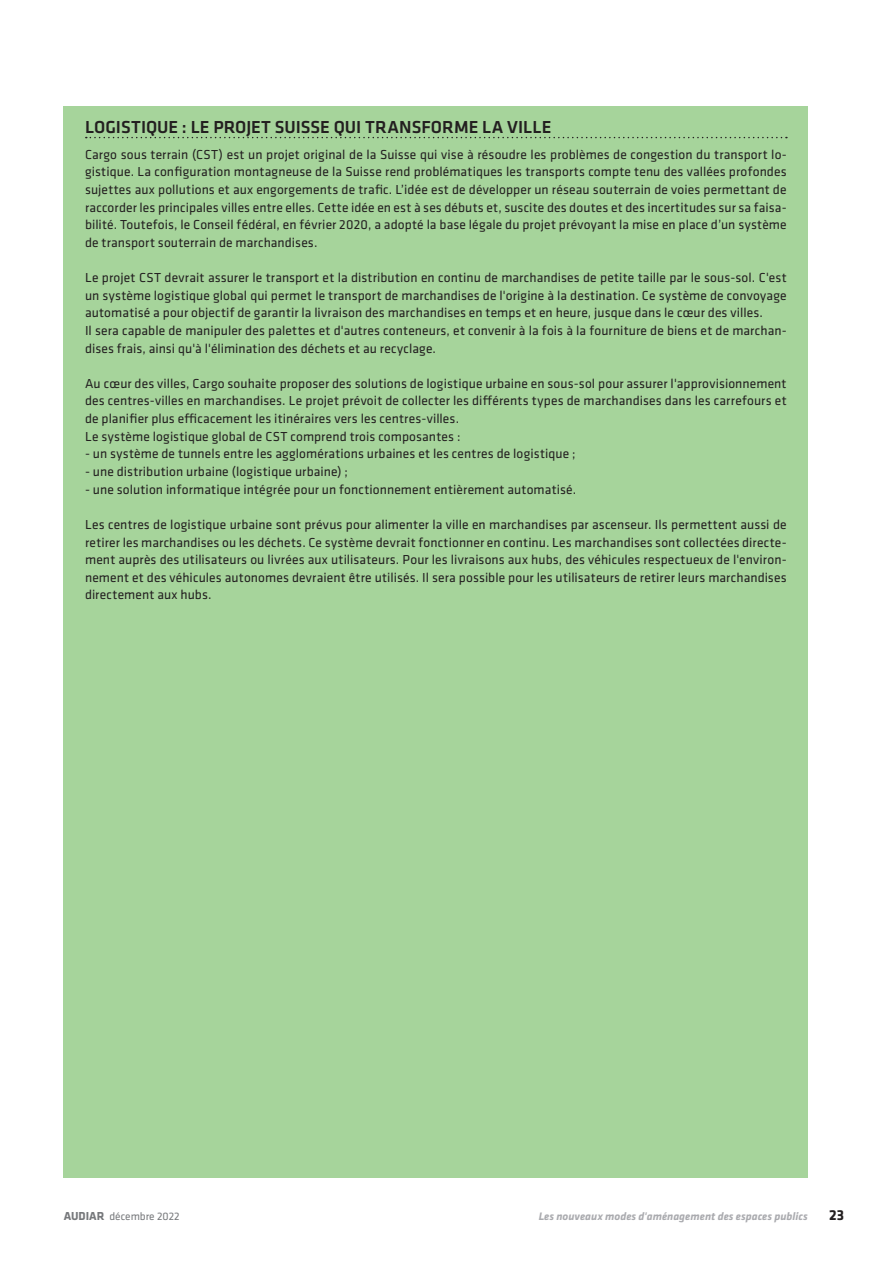
<style>
.page{position:relative;width:893px;height:1263px;background:#fff}
.page>*{position:absolute;margin:0;border:0;box-sizing:border-box;transform-origin:0 0}
.encadré_titre{font:500 18px "Klavika";color:#231f20}
.t1{font:700 15px "Klavika";color:#231f20}
.encadré_texte{font:13.5px/17.7px "Klavika";letter-spacing:.005em;color:#231f20;text-align:justify}
.t2{font:italic 700 11.25px "Klavika";color:#aaabaf}
.t3{font:11.25px "Klavika";color:#76787b}
.s1{font-weight:700;font-size:12px}
</style>
<div class="page">
<div style="left:64px;top:106px;width:744px;height:1072px;background:#a6d49b"></div>
<svg style="left:86px;top:137px;width:701px;height:1px"></svg>
<p class="encadré_titre" style="left:85px;top:117px;width:468px">LOGISTIQUE : LE PROJET SUISSE QUI TRANSFORME LA VILLE</p>
<p class="encadré_texte" style="left:85px;top:146px;width:703px">Cargo sous terrain (CST) est un projet original de la Suisse qui vise à résoudre les problèmes de congestion du transport lo&shy;gistique. La configuration montagneuse de la Suisse rend problématiques les transports compte tenu des vallées profondes sujettes aux pollutions et aux engorgements de trafic. L’idée est de développer un réseau souterrain de voies permettant de raccorder les principales villes entre elles. Cette idée en est à ses débuts et, suscite des doutes et des incertitudes sur sa faisa&shy;bilité. Toutefois, le Conseil fédéral, en février 2020, a adopté la base légale du projet prévoyant la mise en place d’un système de transport souterrain de marchandises.</p>
<p class="encadré_texte" style="left:85px;top:269px;width:703px">Le projet CST devrait assurer le transport et la distribution en continu de marchandises de petite taille par le sous-sol. C'est un système logistique global qui permet le transport de marchandises de l'origine à la destination. Ce système de convoyage automatisé a pour objectif de garantir la livraison des marchandises en temps et en heure, jusque dans le cœur des villes.</p>
<p class="encadré_texte" style="left:85px;top:322px;width:703px">Il sera capable de manipuler des palettes et d'autres conteneurs, et convenir à la fois à la fourniture de biens et de marchan&shy;dises frais, ainsi qu'à l'élimination des déchets et au recyclage.</p>
<p class="encadré_texte" style="left:85px;top:375px;width:703px">Au cœur des villes, Cargo souhaite proposer des solutions de logistique urbaine en sous-sol pour assurer l'approvisionnement des centres-villes en marchandises. Le projet prévoit de collecter les différents types de marchandises dans les carrefours et de planifier plus efficacement les itinéraires vers les centres-villes.</p>
<p class="encadré_texte" style="left:85px;top:428px;width:377px">Le système logistique global de CST comprend trois composantes :</p>
<p class="encadré_texte" style="left:85px;top:445px;width:492px">- un système de tunnels entre les agglomérations urbaines et les centres de logistique ;</p>
<p class="encadré_texte" style="left:85px;top:463px;width:265px">- une distribution urbaine (logistique urbaine) ;</p>
<p class="encadré_texte" style="left:85px;top:480px;width:493px">- une solution informatique intégrée pour un fonctionnement entièrement automatisé.</p>
<p class="encadré_texte" style="left:85px;top:516px;width:703px">Les centres de logistique urbaine sont prévus pour alimenter la ville en marchandises par ascenseur. Ils permettent aussi de retirer les marchandises ou les déchets. Ce système devrait fonctionner en continu. Les marchandises sont collectées directe&shy;ment auprès des utilisateurs ou livrées aux utilisateurs. Pour les livraisons aux hubs, des véhicules respectueux de l'environ&shy;nement et des véhicules autonomes devraient être utilisés. Il sera possible pour les utilisateurs de retirer leurs marchandises directement aux hubs.</p>
<p class="t3" style="left:64px;top:1210px;width:117px"><span class="s1">AUDIAR</span> décembre 2022</p>
<p class="t2" style="left:539px;top:1210px;width:271px">Les nouveaux modes d'aménagement des espaces publics</p>
<p class="t1" style="left:829px;top:1207px;width:16px">23</p>
</div>
